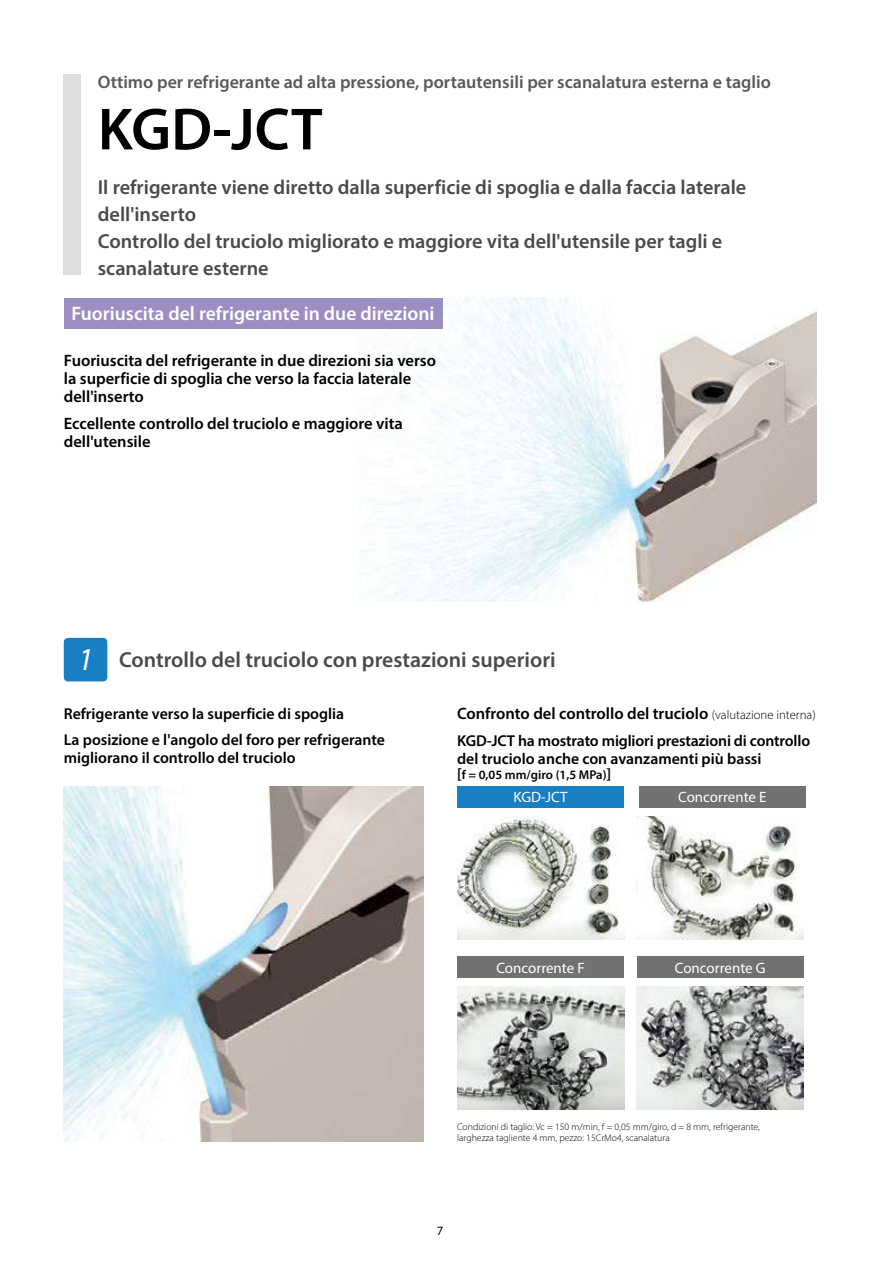
<style>
.page{position:relative;width:893px;height:1263px;background:#fff}
.page>*{position:absolute;margin:0;border:0;box-sizing:border-box;transform-origin:0 0}
.t1{font:600 60px "Myriad Pro";color:#000}
.t2{font:italic 31.95px "Myriad Pro";color:#fff}
.t3{font:600 21.75px "Myriad Pro";color:#4d4949}
.t4{font:600 20.25px/27px "Myriad Pro";color:#4d4949}
.t5{font:600 19.5px "Myriad Pro";color:#fff}
.t6{font:600 18px "Myriad Pro";color:#5a5757}
.t7{font:600 16.5px/18px "Myriad Pro";color:#000}
.t8{font:600 15.75px/18px "Myriad Pro";color:#000}
.t9{font:15px "Myriad Pro";color:#fff}
.t10{font:600 12.75px "Myriad Pro";color:#000}
.t11{font:12.75px "Myriad Pro";color:#000}
.t12{font:300 9.75px/11.2px "Myriad Pro";color:#000}
.s1{font-weight:300;font-size:12.75px}
.s2{font-size:15.75px}
</style>
<div class="page">
<div style="left:64px;top:74px;width:17px;height:201px;background:#dcdddd"></div>
<div style="left:64px;top:638px;width:43px;height:43px;background:#197fc4;border-radius:4px"></div>
<div style="left:457px;top:787px;width:167px;height:21px;background:#197fc4"></div>
<div style="left:639px;top:787px;width:167px;height:21px;background:#727171"></div>
<div style="left:457px;top:957px;width:167px;height:21px;background:#727171"></div>
<div style="left:637px;top:957px;width:167px;height:21px;background:#727171"></div>
<img style="left:457px;top:816px;width:167px;height:123px">
<img style="left:637px;top:816px;width:167px;height:123px">
<img style="left:457px;top:986px;width:167px;height:124px">
<img style="left:637px;top:986px;width:167px;height:124px">
<img style="left:359px;top:298px;width:457px;height:304px">
<img style="left:64px;top:787px;width:359px;height:355px">
<div style="left:64px;top:298px;width:378px;height:30px;background:#9a8ec3"></div>
<p class="t6" style="left:98px;top:70px;width:674px">Ottimo per refrigerante ad alta pressione, portautensili per scanalatura esterna e taglio</p>
<h1 class="t1" style="left:98px;top:91px;width:226px">KGD-JCT</h1>
<p class="t4" style="left:98px;top:174px;width:650px">Il refrigerante viene diretto dalla superficie di spoglia e dalla faccia laterale dell'inserto<br>Controllo del truciolo migliorato e maggiore vita dell'utensile per tagli e scanalature esterne</p>
<p class="t5" style="left:71px;top:301px;width:365px">Fuoriuscita del refrigerante in due direzioni</p>
<p class="t7" style="left:64px;top:351px;width:374px">Fuoriuscita del refrigerante in due direzioni sia verso la superficie di spoglia che verso la faccia laterale dell'inserto</p>
<p class="t7" style="left:64px;top:414px;width:341px">Eccellente controllo del truciolo e maggiore vita dell'utensile</p>
<h2 class="t2" style="left:78px;top:640px;width:17px">1</h2>
<h3 class="t3" style="left:119px;top:646px;width:438px">Controllo del truciolo con prestazioni superiori</h3>
<p class="t8" style="left:64px;top:700px;width:323px;line-height:26.5px">Refrigerante verso la superficie di spoglia<br>La posizione e l'angolo del foro per refrigerante</p>
<p class="t8" style="left:64px;top:749px;width:233px">migliorano il controllo del truciolo</p>
<p class="t7" style="left:457px;top:704px;width:360px">Confronto del controllo del truciolo <span class="s1">(valutazione interna)</span></p>
<p class="t8" style="left:457px;top:731px;width:355px">KGD-JCT ha mostrato migliori prestazioni di controllo del truciolo anche con avanzamenti più bassi</p>
<p class="t10" style="left:457px;top:766px;width:156px"><span class="s2">[</span>f = 0,05 mm/giro (1,5 MPa)<span class="s2">]</span></p>
<p class="t9" style="left:513px;top:788px;width:56px">KGD-JCT</p>
<p class="t9" style="left:678px;top:788px;width:90px">Concorrente E</p>
<p class="t9" style="left:496px;top:958px;width:90px">Concorrente F</p>
<p class="t9" style="left:675px;top:958px;width:92px">Concorrente G</p>
<p class="t12" style="left:457px;top:1121px;width:304px">Condizioni di taglio: Vc = 150 m/min, f = 0,05 mm/giro, d = 8 mm, refrigerante, larghezza tagliente 4 mm, pezzo: 15CrMo4, scanalatura</p>
<p class="t11" style="left:437px;top:1223px;width:8px">7</p>
</div>
